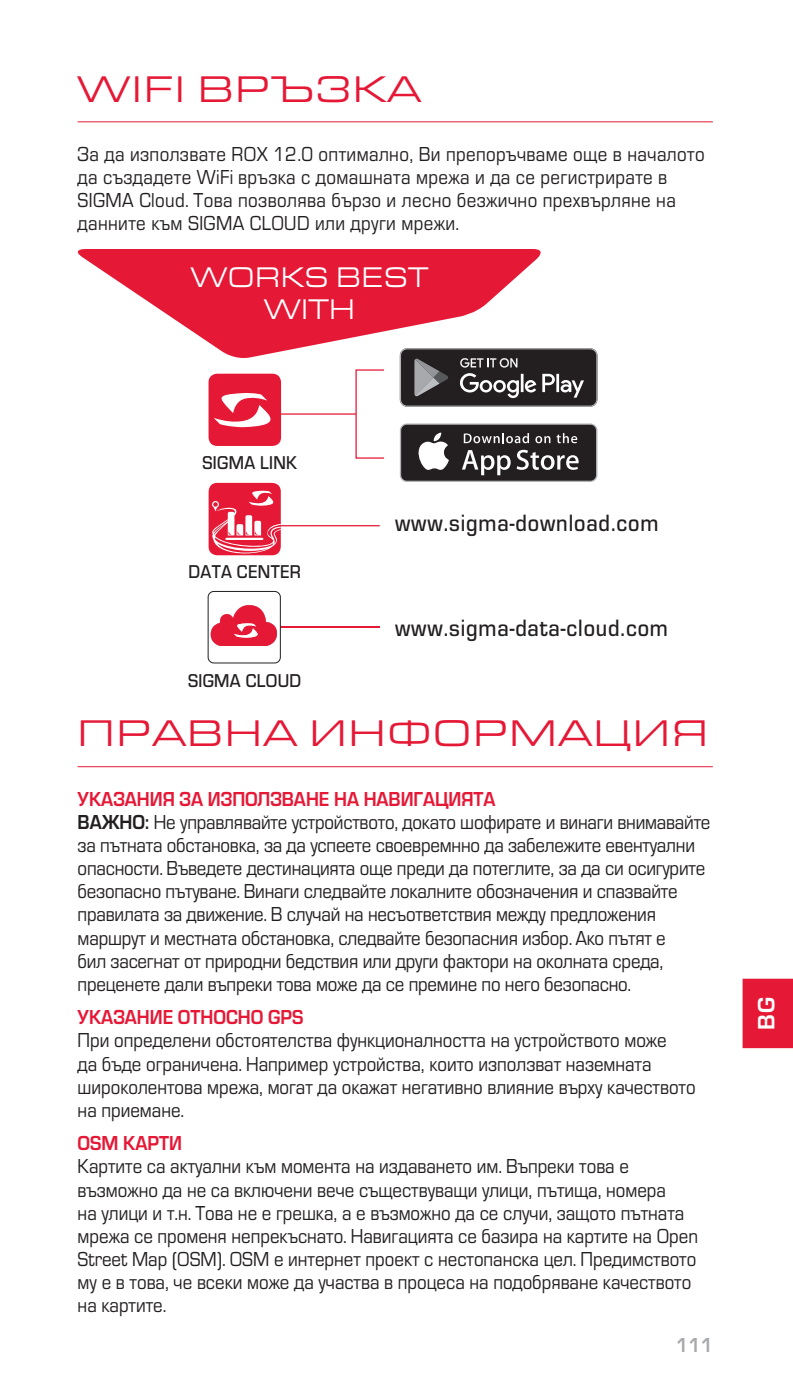
<style>
.page{position:relative;width:793px;height:1386px;background:#fff}
.page>*{position:absolute;margin:0;border:0;box-sizing:border-box;transform-origin:0 0}
.t1{font:38.5px "Eurostile OT Ext";letter-spacing:.04em;color:#e51836}
.t2{font:29.4px/32.6px "Eurostile OT Ext";letter-spacing:.02em;color:#fff;text-align:center;scale:.9 1}
.t3{font:500 24.5px "Eurostile OT";letter-spacing:.04em;color:#231f20;scale:.9 1}
.t4{font:700 24.5px "Eurostile OT";color:#fff}
.t5{font:21px/23.1px "Eurostile OT";color:#231f20;scale:.9 1}
.t6{font:21px/23.1px "Eurostile OT";letter-spacing:.02em;color:#231f20;scale:.9 1}
.t7{font:700 21px "Eurostile OT";color:#e51836;scale:.9 1}
.t8{font:700 21px "Eurostile OT";color:#a8a9ad;scale:.9 1}
.t9{font:500 19.25px "Eurostile OT";letter-spacing:.02em;color:#231f20;scale:.9 1}
.s1{font-weight:700;color:#e51836}
.s2{font-weight:700}
</style>
<div class="page">
<div style="left:742px;top:979px;width:51px;height:69px;background:#e51836"></div>
<svg style="left:77px;top:249px;width:464px;height:111px;fill:#e51836"></svg>
<hr style="left:275px;top:413px;width:81px;height:2px;background:#e51836">
<div style="left:208px;top:374px;width:73px;height:72px;background:#e51836;border-radius:9px"></div>
<svg style="left:214px;top:393px;width:57px;height:34px"></svg>
<svg style="left:400px;top:423px;width:197px;height:59px"></svg>
<div style="left:401px;top:425px;width:195px;height:56px;background:#231f20;border-radius:6px"></div>
<svg style="left:418px;top:433px;width:31px;height:37px"></svg>
<svg style="left:462px;top:450px;width:48px;height:25px"></svg>
<svg style="left:516px;top:450px;width:62px;height:20px"></svg>
<svg style="left:464px;top:433px;width:65px;height:10px"></svg>
<svg style="left:535px;top:436px;width:15px;height:7px"></svg>
<svg style="left:556px;top:433px;width:21px;height:10px"></svg>
<svg style="left:400px;top:348px;width:197px;height:59px;background:#464344"></svg>
<hr style="left:275px;top:525px;width:105px;height:1px;background:#e51836">
<hr style="left:275px;top:627px;width:105px;height:1px;background:#e51836">
<div style="left:209px;top:483px;width:72px;height:72px;background:#e51836;border-radius:9px"></div>
<svg style="left:212px;top:491px;width:69px;height:62px"></svg>
<div style="left:208px;top:591px;width:72px;height:72px;background:#fff;border-radius:6px"></div>
<div style="left:208px;top:591px;width:73px;height:72px;border:1px solid #231f20;border-radius:6px"></div>
<img style="left:211px;top:605px;width:66px;height:41px">
<img style="left:234px;top:628px;width:26px;height:10px">
<img style="left:235px;top:623px;width:21px;height:9px">
<hr style="left:78px;top:121px;width:635px;height:1px;background:#e51836">
<hr style="left:78px;top:766px;width:635px;height:1px;background:#e51836">
<h1 class="t1" style="left:78px;top:68px;width:345px">WIFI ВРЪЗКА</h1>
<p class="t6" style="left:78px;top:143px;width:698px">За да използвате ROX 12.0 оптимално, Ви препоръчваме още в началото да създадете WiFi връзка с домашната мрежа и да се регистрирате в SIGMA Cloud. Това позволява бързо и лесно безжично прехвърляне на данните към SIGMA CLOUD или други мрежи.</p>
<h2 class="t2" style="left:191px;top:261px;width:265px">WORKS BEST<br>WITH</h2>
<p class="t9" style="left:202px;top:452px;width:107px">SIGMA LINK</p>
<p class="t9" style="left:188px;top:561px;width:126px">DATA CENTER</p>
<p class="t9" style="left:188px;top:670px;width:127px">SIGMA CLOUD</p>
<p class="t3" style="left:395px;top:509px;width:294px">www.sigma-download.com</p>
<p class="t3" style="left:395px;top:615px;width:305px">www.sigma-data-cloud.com</p>
<h1 class="t1" style="left:78px;top:713px;width:632px">ПРАВНА ИНФОРМАЦИЯ</h1>
<p class="t5" style="left:78px;top:788px;width:704px"><span class="s1">УКАЗАНИЯ ЗА ИЗПОЛЗВАНЕ НА НАВИГАЦИЯТА<br></span><span class="s2">ВАЖНО:</span> Не управлявайте устройството, докато шофирате и винаги внимавайте за пътната обстановка, за да успеете своевремнно да забележите евентуални опасности. Въведете дестинацията още преди да потеглите, за да си осигурите безопасно пътуване. Винаги следвайте локалните обозначения и спазвайте правилата за движение. В случай на несъответствия между предложения маршрут и местната обстановка, следвайте безопасния избор. Ако пътят е<br>бил засегнат от природни бедствия или други фактори на околната среда, преценете дали въпреки това може да се премине по него безопасно.</p>
<p class="t7" style="left:78px;top:1006px;width:252px">УКАЗАНИЕ ОТНОСНО GPS</p>
<p class="t5" style="left:78px;top:1029px;width:688px">При определени обстоятелства функционалността на устройството може<br>да бъде ограничена. Например устройства, които използват наземната широколентова мрежа, могат да окажат негативно влияние върху качеството на приемане.</p>
<p class="t7" style="left:78px;top:1132px;width:117px">OSM КАРТИ</p>
<p class="t5" style="left:78px;top:1155px;width:691px">Картите са актуални към момента на издаването им. Въпреки това е възможно да не са включени вече съществуващи улици, пътища, номера<br>на улици и т.н. Това не е грешка, а е възможно да се случи, защото пътната мрежа се променя непрекъснато. Навигацията се базира на картите на Open Street Map (OSM). OSM е интернет проект с нестопанска цел. Предимството му е в това, че всеки може да участва в процеса на подобряване качеството на картите.</p>
<p class="t8" style="left:676px;top:1333px;width:42px">111</p>
<p class="t4" style="left:753px;top:1030px;width:34px;rotate:-90deg">BG</p>
</div>
